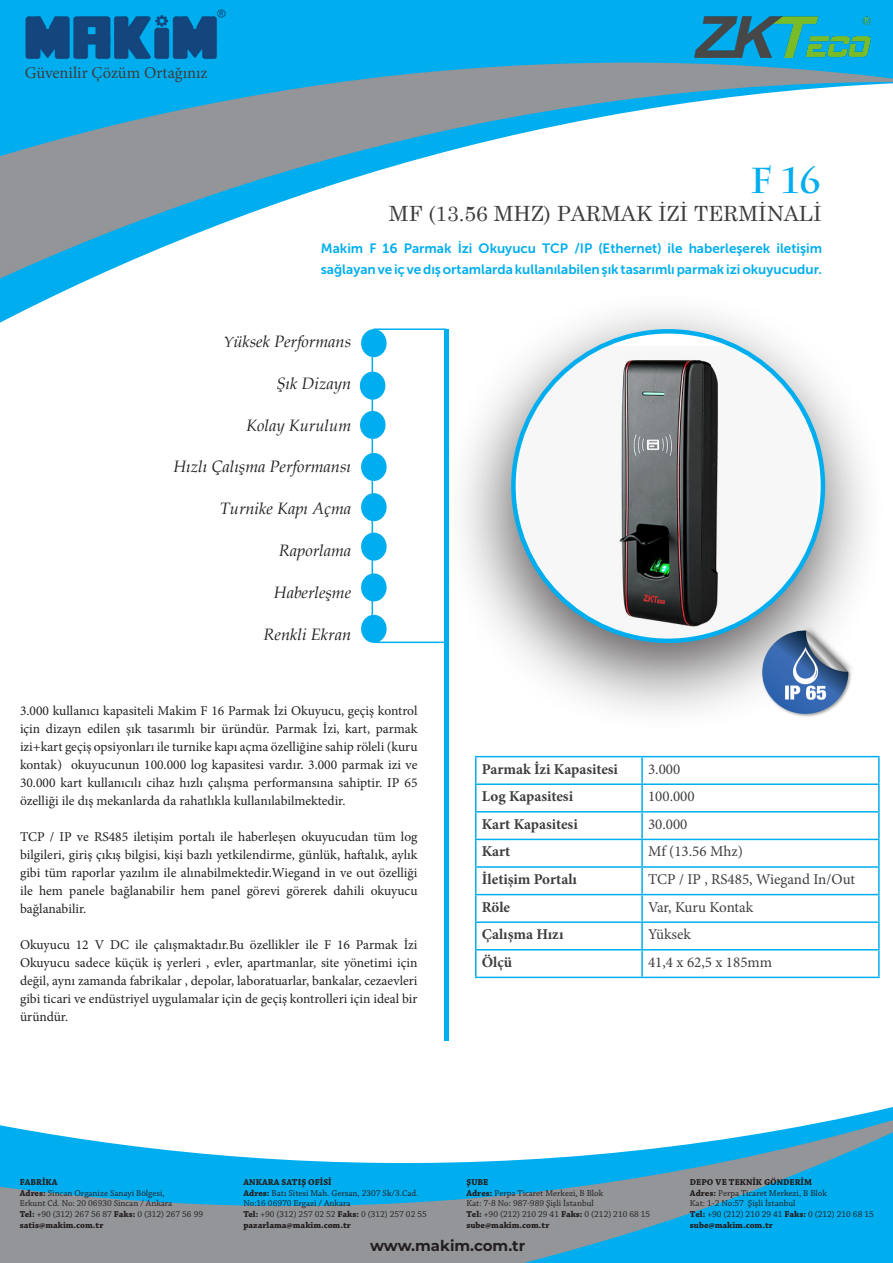
<style>
.page{position:relative;width:893px;height:1263px;background:#fff}
.page>*{position:absolute;margin:0;border:0;box-sizing:border-box;transform-origin:0 0}
.t1{font:700 36px "Charlemagne Std";color:#00aeef}
.t2{font:21px "Century Schoolbook";color:#3e3e3f}
.t3{font:italic 16.5px "Book Antiqua";color:#231f20}
.t4{font:16.5px "Minion Pro";color:#3e3e3f}
.t5{font:15px "Minion Pro";color:#3e3e3f}
.t6{font:700 15px "Minion Pro";color:#3e3e3f}
.t7{font:700 15px "Montserrat";color:#231f20}
.t8{font:13.5px/18px "Minion Pro";color:#231f20;text-align:justify}
.t9{font:13.5px/21px "Museo Sans 700";color:#00aeef}
.t10{font:9px/10.8px "Chaparral Pro";color:#231f20}
.t11{font:700 9px "Chaparral Pro";color:#231f20}
.s1{font-size:15px}
.s2{font-weight:700}
</style>
<div class="page">
<svg style="left:0;top:186px;width:329px;height:124px"></svg>
<svg style="left:0;top:0;width:893px;height:186px"></svg>
<hr style="left:444px;top:329px;width:4px;height:712px;background:#00aeef">
<div style="left:442px;top:289px;width:444px;height:445px;background:#231f20;opacity:.75"></div>
<img style="left:518px;top:346px;width:299px;height:295px">
<svg style="left:0;top:1107px;width:893px;height:156px"></svg>
<img style="left:23px;top:7px;width:204px;height:55px">
<hr style="left:642px;top:756px;width:238px;height:1px;background:#00aeef">
<hr style="left:878px;top:757px;width:2px;height:26px;background:#00aeef">
<hr style="left:642px;top:783px;width:238px;height:2px;background:#00aeef">
<hr style="left:878px;top:785px;width:2px;height:26px;background:#00aeef">
<hr style="left:642px;top:811px;width:238px;height:1px;background:#00aeef">
<hr style="left:878px;top:812px;width:2px;height:27px;background:#00aeef">
<hr style="left:642px;top:839px;width:238px;height:1px;background:#00aeef">
<hr style="left:878px;top:840px;width:2px;height:26px;background:#00aeef">
<hr style="left:642px;top:866px;width:238px;height:2px;background:#00aeef">
<hr style="left:878px;top:868px;width:2px;height:26px;background:#00aeef">
<hr style="left:642px;top:894px;width:238px;height:1px;background:#00aeef">
<hr style="left:878px;top:895px;width:2px;height:26px;background:#00aeef">
<hr style="left:642px;top:921px;width:238px;height:2px;background:#00aeef">
<hr style="left:878px;top:923px;width:2px;height:26px;background:#00aeef">
<hr style="left:642px;top:949px;width:238px;height:1px;background:#00aeef">
<hr style="left:878px;top:950px;width:2px;height:27px;background:#00aeef">
<hr style="left:642px;top:977px;width:238px;height:1px;background:#00aeef">
<hr style="left:475px;top:756px;width:167px;height:1px;background:#00aeef">
<hr style="left:641px;top:757px;width:2px;height:26px;background:#00aeef">
<hr style="left:475px;top:783px;width:167px;height:2px;background:#00aeef">
<hr style="left:641px;top:785px;width:2px;height:26px;background:#00aeef">
<hr style="left:475px;top:811px;width:167px;height:1px;background:#00aeef">
<hr style="left:641px;top:812px;width:2px;height:27px;background:#00aeef">
<hr style="left:475px;top:839px;width:167px;height:1px;background:#00aeef">
<hr style="left:641px;top:840px;width:2px;height:26px;background:#00aeef">
<hr style="left:475px;top:866px;width:167px;height:2px;background:#00aeef">
<hr style="left:641px;top:868px;width:2px;height:26px;background:#00aeef">
<hr style="left:475px;top:894px;width:167px;height:1px;background:#00aeef">
<hr style="left:641px;top:895px;width:2px;height:26px;background:#00aeef">
<hr style="left:475px;top:921px;width:167px;height:2px;background:#00aeef">
<hr style="left:641px;top:923px;width:2px;height:26px;background:#00aeef">
<hr style="left:475px;top:949px;width:167px;height:1px;background:#00aeef">
<svg style="left:475px;top:757px;width:1px;height:220px"></svg>
<hr style="left:641px;top:950px;width:2px;height:27px;background:#00aeef">
<hr style="left:475px;top:977px;width:167px;height:1px;background:#00aeef">
<svg style="left:371px;top:328px;width:77px;height:316px"></svg>
<div style="left:361px;top:329px;width:26px;height:28px;background:#00aeef;border-radius:50%"></div>
<img style="left:685px;top:7px;width:188px;height:70px">
<div style="left:360px;top:372px;width:25px;height:28px;background:#00aeef;border-radius:50%"></div>
<div style="left:360px;top:411px;width:26px;height:28px;background:#00aeef;border-radius:50%"></div>
<div style="left:361px;top:453px;width:26px;height:28px;background:#00aeef;border-radius:50%"></div>
<div style="left:361px;top:493px;width:26px;height:28px;background:#00aeef;border-radius:50%"></div>
<div style="left:361px;top:533px;width:26px;height:28px;background:#00aeef;border-radius:50%"></div>
<div style="left:361px;top:573px;width:26px;height:28px;background:#00aeef;border-radius:50%"></div>
<div style="left:361px;top:615px;width:26px;height:28px;background:#00aeef;border-radius:50%"></div>
<img style="left:742px;top:619px;width:126px;height:105px">
<p class="t4" style="left:25px;top:61px;width:184px">Güvenilir Çözüm Ortağınız</p>
<p class="t1" style="left:750px;top:159px;width:73px">F 16</p>
<p class="t2" style="left:389px;top:196px;width:434px">MF (13.56 MHZ) PARMAK İZİ TERMİNALİ</p>
<p class="t9" style="left:321px;top:238px;width:503px">Makim F 16 Parmak İzi Okuyucu TCP /IP (Ethernet) ile haberleşerek iletişim sağlayan ve iç ve dış ortamlarda kullanılabilen şık tasarımlı parmak izi okuyucudur.</p>
<p class="t3" style="left:223px;top:330px;width:129px"><span class="s1">Y</span>üksek Performans</p>
<p class="t3" style="left:276px;top:371px;width:76px">Şık Dizayn</p>
<p class="t3" style="left:246px;top:413px;width:106px">Kolay Kurulum</p>
<p class="t3" style="left:173px;top:455px;width:179px">Hızlı Çalışma Performansı</p>
<p class="t3" style="left:220px;top:497px;width:133px">Turnike Kapı Açma</p>
<p class="t3" style="left:279px;top:539px;width:74px">Raporlama</p>
<p class="t3" style="left:274px;top:581px;width:79px">Haberleşme</p>
<p class="t3" style="left:264px;top:622px;width:89px">Renkli Ekran</p>
<p class="t8" style="left:20px;top:702px;width:399px">3.000 kullanıcı kapasiteli Makim F 16 Parmak İzi Okuyucu, geçiş kontrol için dizayn edilen şık tasarımlı bir üründür. Parmak İzi, kart, parmak izi+kart geçiş opsiyonları ile turnike kapı açma özelliğine sahip röleli (kuru kontak) okuyucunun 100.000 log kapasitesi vardır. 3.000 parmak izi ve 30.000 kart kullanıcılı cihaz hızlı çalışma performansına sahiptir. IP 65 özelliği ile dış mekanlarda da rahatlıkla kullanılabilmektedir.</p>
<p class="t8" style="left:20px;top:828px;width:399px">TCP / IP ve RS485 iletişim portalı ile haberleşen okuyucudan tüm log bilgileri, giriş çıkış bilgisi, kişi bazlı yetkilendirme, günlük, haftalık, aylık gibi tüm raporlar yazılım ile alınabilmektedir.Wiegand in ve out özelliği ile hem panele bağlanabilir hem panel görevi görerek dahili okuyucu bağlanabilir.</p>
<p class="t8" style="left:20px;top:936px;width:399px">Okuyucu 12 V DC ile çalışmaktadır.Bu özellikler ile F 16 Parmak İzi Okuyucu sadece küçük iş yerleri , evler, apartmanlar, site yönetimi için değil, aynı zamanda fabrikalar , depolar, laboratuarlar, bankalar, cezaevleri gibi ticari ve endüstriyel uygulamalar için de geçiş kontrolleri için ideal bir üründür.</p>
<p class="t6" style="left:482px;top:758px;width:138px">Parmak İzi Kapasitesi</p>
<p class="t5" style="left:648px;top:759px;width:34px">3.000</p>
<p class="t6" style="left:482px;top:786px;width:93px">Log Kapasitesi</p>
<p class="t5" style="left:648px;top:786px;width:48px">100.000</p>
<p class="t6" style="left:482px;top:813px;width:97px">Kart Kapasitesi</p>
<p class="t5" style="left:648px;top:814px;width:41px">30.000</p>
<p class="t6" style="left:482px;top:841px;width:30px">Kart</p>
<p class="t5" style="left:648px;top:841px;width:96px">Mf (13.56 Mhz)</p>
<p class="t6" style="left:482px;top:868px;width:97px">İletişim Portalı</p>
<p class="t5" style="left:648px;top:869px;width:208px">TCP / IP , RS485, Wiegand In/Out</p>
<p class="t6" style="left:482px;top:896px;width:30px">Röle</p>
<p class="t5" style="left:648px;top:897px;width:107px">Var, Kuru Kontak</p>
<p class="t6" style="left:482px;top:924px;width:83px">Çalışma Hızı</p>
<p class="t5" style="left:648px;top:924px;width:44px">Yüksek</p>
<p class="t6" style="left:482px;top:951px;width:32px">Ölçü</p>
<p class="t5" style="left:648px;top:952px;width:125px">41,4 x 62,5 x 185mm</p>
<p class="t11" style="left:20px;top:1177px;width:39px">FABRİKA</p>
<p class="t10" style="left:20px;top:1188px;width:146px"><span class="s2">Adres:</span> Sincan Organize Sanayi Bölgesi,</p>
<p class="t10" style="left:20px;top:1198px;width:154px">Erkunt Cd. No: 20 06930 Sincan / Ankara</p>
<p class="t10" style="left:20px;top:1209px;width:185px"><span class="s2">Tel:</span> +90 (312) 267 56 87 <span class="s2">Faks:</span> 0 (312) 267 56 99</p>
<p class="t11" style="left:20px;top:1220px;width:85px">satis@makim.com.tr</p>
<p class="t11" style="left:243px;top:1177px;width:90px">ANKARA SATIŞ OFİSİ</p>
<p class="t10" style="left:243px;top:1188px;width:176px"><span class="s2">Adres:</span> Batı Sitesi Mah. Gersan, 2307 Sk/3.Cad.<br>No:16 06970 Ergazi / Ankara</p>
<p class="t10" style="left:243px;top:1209px;width:185px"><span class="s2">Tel:</span> +90 (312) 257 02 52 <span class="s2">Faks:</span> 0 (312) 257 02 55</p>
<p class="t11" style="left:243px;top:1220px;width:109px">pazarlama@makim.com.tr</p>
<p class="t11" style="left:466px;top:1177px;width:23px">ŞUBE</p>
<p class="t10" style="left:466px;top:1188px;width:138px"><span class="s2">Adres:</span> Perpa Ticaret Merkezi, B Blok<br>Kat: 7-8 No: 987-989 Şişli İstanbul</p>
<p class="t10" style="left:466px;top:1209px;width:185px"><span class="s2">Tel:</span> +90 (212) 210 29 41 <span class="s2">Faks:</span> 0 (212) 210 68 15</p>
<p class="t11" style="left:466px;top:1220px;width:85px">sube@makim.com.tr</p>
<p class="t11" style="left:690px;top:1177px;width:124px">DEPO VE TEKNİK GÖNDERİM</p>
<p class="t10" style="left:690px;top:1188px;width:138px"><span class="s2">Adres:</span> Perpa Ticaret Merkezi, B Blok<br>Kat: 1-2 No:57 Şişli İstanbul</p>
<p class="t10" style="left:690px;top:1209px;width:185px"><span class="s2">Tel:</span> +90 (212) 210 29 41 <span class="s2">Faks:</span> 0 (212) 210 68 15</p>
<p class="t11" style="left:690px;top:1220px;width:85px">sube@makim.com.tr</p>
<p class="t7" style="left:370px;top:1235px;width:157px">www.makim.com.tr</p>
</div>
